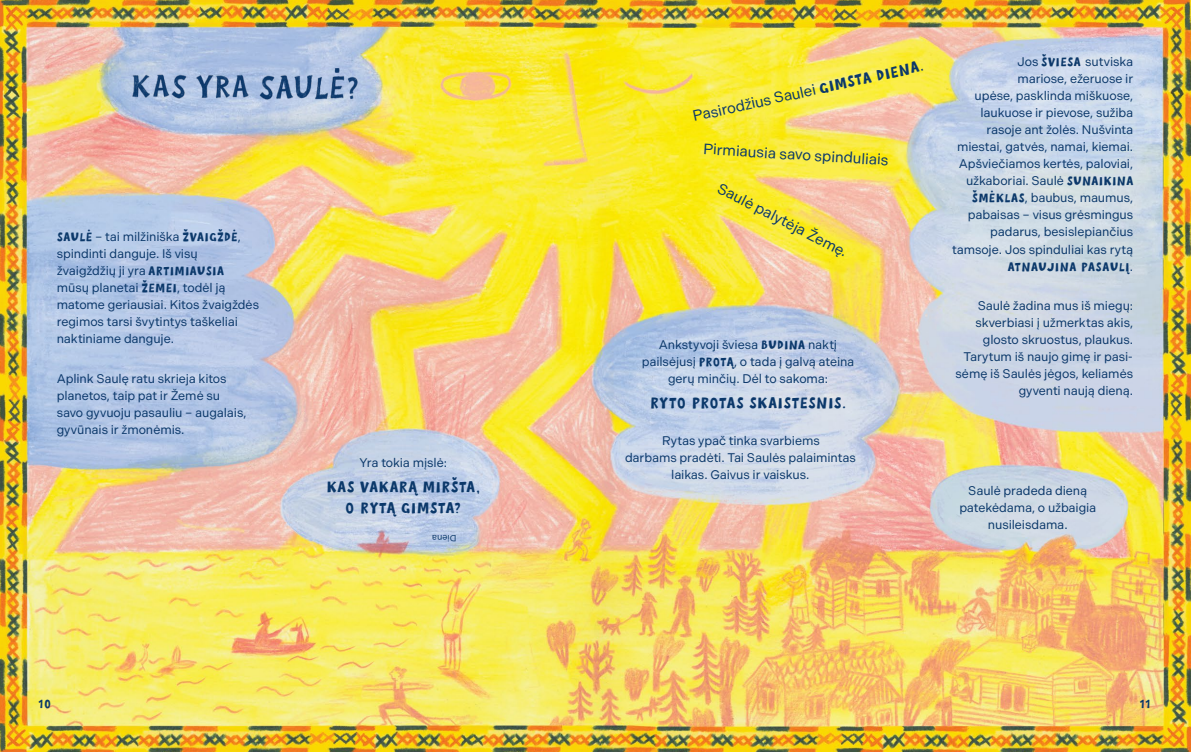
<style>
.page{position:relative;width:1191px;height:752px;background:#fff}
.page>*{position:absolute;margin:0;border:0;box-sizing:border-box;transform-origin:0 0}
.t1{font:20px/20px "Scandiebox Three";letter-spacing:.02em;color:#0b386a;text-align:center}
.t2{font:16px "Scandiebox Three";letter-spacing:.02em;color:#0b386a}
.t3{font:15px "Indivisible Var Roman";color:#0b386a}
.t4{font:12.5px/17px "Indivisible Var Roman";letter-spacing:-.01em;color:#0b386a;text-align:center}
.t5{font:9px "Indivisible Var Roman";color:#0b386a}
.s1{font-family:"Scandiebox Three";font-size:16px}
.s2{font-family:"Indivisible Var Roman";font-size:12.5px}
.s3{font-family:"Scandiebox Three";font-size:20px}
</style>
<div class="page">
<img style="left:0;top:0;width:1191px;height:751px">
<img style="left:126px;top:68px;width:119px;height:33px">
<img style="left:245px;top:68px;width:127px;height:35px">
<p class="t4" style="left:57px;top:228px;width:204px;text-align:left"><span class="s1">SAULĖ</span> – tai milžiniška <span class="s1">ŽVAIGŽDĖ</span>, spindinti danguje. Iš visų žvaigždžių ji yra <span class="s1">ARTIMIAUSIA </span>mūsų planetai <span class="s1">ŽEMEI</span>, todėl ją matome geriausiai. Kitos žvaigždės regimos tarsi švytintys taškeliai naktiniame danguje.</p>
<p class="t4" style="left:57px;top:370px;width:191px;text-align:left">Aplink Saulę ratu skrieja kitos planetos, taip pat ir Žemė su savo gyvuoju pasauliu – augalais, gyvūnais ir žmonėmis.</p>
<p class="t4" style="left:952px;top:53px;width:183px;text-align:right">Jos <span class="s1">ŠVIESA</span> sutviska<br>mariose, ežeruose ir<br>upėse, pasklinda miškuose, laukuose ir pievose, sužiba rasoje ant žolės. Nušvinta miestai, gatvės, namai, kiemai.<br>Apšviečiamos kertės, paloviai, užkaboriai. Saulė <span class="s1">SUNAIKINA<br>ŠMĖKLAS</span>, baubus, maumus, pabaisas – visus grėsmingus padarus, besislepiančius tamsoje. Jos spinduliai kas rytą</p>
<p class="t2" style="left:1007px;top:257px;width:127px">ATNAUJINA PASAULĮ<span class="s2">.</span></p>
<p class="t4" style="left:955px;top:297px;width:179px;text-align:right">Saulė žadina mus iš miegų: skverbiasi į užmerktas akis, glosto skruostus, plaukus.<br>Tarytum iš naujo gimę ir pasi&shy;sėmę iš Saulės jėgos, keliamės gyventi naują dieną.</p>
<p class="t3" style="left:691px;top:108px;width:237px;rotate:-13deg">Pasirodžius Saulei <span class="s3">GIMSTA DIENA</span>.</p>
<p class="t3" style="left:704px;top:141px;width:187px;rotate:3deg">Pirmiausia savo spinduliais</p>
<p class="t3" style="left:722px;top:179px;width:145px;rotate:27deg">Saulė palytėja Žemę.</p>
<p class="t4" style="left:642px;top:336px;width:214px">Ankstyvoji šviesa <span class="s1">BUDINA</span> naktį pailsėjusį <span class="s1">PROTĄ</span>, o tada į galvą ateina gerų minčių. Dėl to sakoma:</p>
<h1 class="t1" style="left:650px;top:392px;width:197px">RYTO PROTAS SKAISTESNIS.</h1>
<p class="t4" style="left:625px;top:432px;width:232px">Rytas ypač tinka svarbiems<br>darbams pradėti. Tai Saulės palaimintas laikas. Gaivus ir vaiskus.</p>
<p class="t4" style="left:359px;top:454px;width:89px">Yra tokia mįslė:</p>
<h1 class="t1" style="left:326px;top:476px;width:155px">KAS VAKARĄ MIRŠTA,<br>O RYTĄ GIMSTA?</h1>
<p class="t4" style="left:959px;top:482px;width:138px">Saulė pradeda dieną patekėdama, o užbaigia nusileisdama.</p>
<p class="t5" style="left:456px;top:543px;width:26px;rotate:-180deg">Diena</p>
<p class="t2" style="left:39px;top:694px;width:14px">10</p>
<p class="t2" style="left:1140px;top:694px;width:12px">11</p>
</div>
